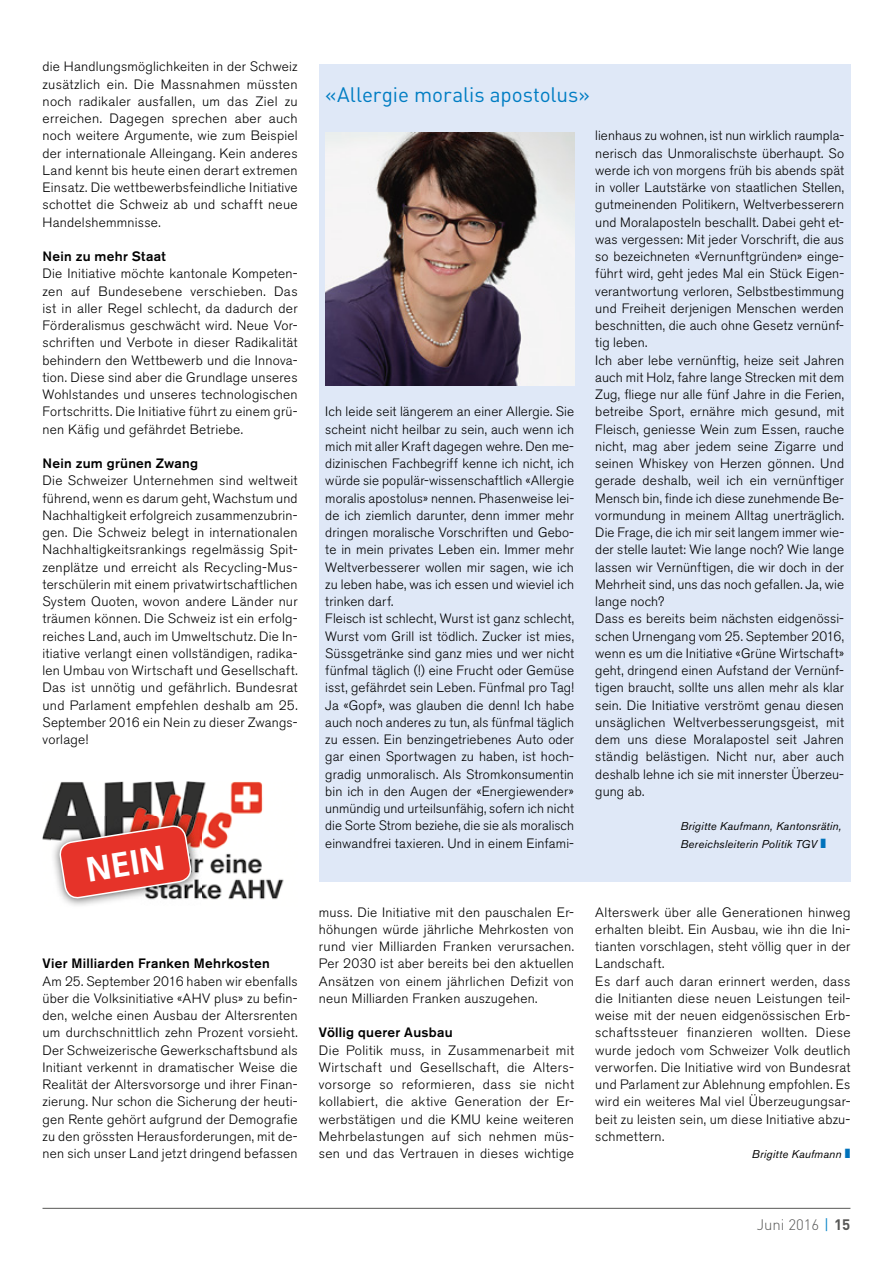
<style>
.page{position:relative;width:893px;height:1263px;background:#fff}
.page>*{position:absolute;margin:0;border:0;box-sizing:border-box;transform-origin:0 0}
.t1{font:700 34.8px "Frutiger";color:#fff}
.t2{font:20.7px "DIN";letter-spacing:-.005em;color:#007dc3}
.t3{font:300 15px "DIN";color:#575756}
.t4{font:300 13.5px/17.2px "Akzidenz Grotesk BQ";letter-spacing:.01em;color:#000;text-align:justify}
.t5{font:500 13.5px "Akzidenz Grotesk BQ";letter-spacing:.02em;color:#000}
.t6{font:italic 11.25px/17.2px "Akzidenz Grotesk BQ";letter-spacing:.015em;color:#000}
.s1{font-weight:400;color:#1189ca}
.s2{font-weight:700}
</style>
<div class="page">
<hr style="left:43px;top:1208px;width:807px;height:1px;background:#575756">
<div style="left:319px;top:64px;width:531px;height:817px;background:#dfe8f7"></div>
<img style="left:325px;top:133px;width:249px;height:253px">
<img style="left:43px;top:781px;width:241px;height:119px">
<img style="left:51px;top:817px;width:150px;height:83px">
<svg style="left:58px;top:824px;width:134px;height:82px;background:#d3635c"></svg>
<p class="t4" style="left:43px;top:58px;width:257px">die Handlungsmöglichkeiten in der Schweiz zusätzlich ein. Die Massnahmen müssten noch radikaler ausfallen, um das Ziel zu erreichen. Dagegen sprechen aber auch noch weitere Argumente, wie zum Beispiel der internationale Alleingang. Kein anderes Land kennt bis heute einen derart extremen Einsatz. Die wettbewerbsfeindliche Initiative schottet die Schweiz ab und schafft neue Handelshemmnisse.</p>
<p class="t5" style="left:43px;top:248px;width:125px">Nein zu mehr Staat</p>
<p class="t4" style="left:43px;top:265px;width:257px">Die Initiative möchte kantonale Kompeten&shy;zen auf Bundesebene verschieben. Das ist in aller Regel schlecht, da dadurch der Förderalismus geschwächt wird. Neue Vor&shy;schriften und Verbote in dieser Radikalität behindern den Wettbewerb und die Innova&shy;tion. Diese sind aber die Grundlage unseres Wohlstandes und unseres technologischen Fortschritts. Die Initiative führt zu einem grü&shy;nen Käfig und gefährdet Betriebe.</p>
<p class="t5" style="left:43px;top:455px;width:157px">Nein zum grünen Zwang</p>
<p class="t4" style="left:43px;top:472px;width:257px">Die Schweizer Unternehmen sind weltweit führend, wenn es darum geht, Wachstum und Nachhaltigkeit erfolgreich zusammenzubrin&shy;gen. Die Schweiz belegt in internationalen Nachhaltigkeitsrankings regelmässig Spit&shy;zenplätze und erreicht als Recycling-Mus&shy;terschülerin mit einem privatwirtschaftlichen System Quoten, wovon andere Länder nur träumen können. Die Schweiz ist ein erfolg&shy;reiches Land, auch im Umweltschutz. Die In&shy;itiative verlangt einen vollständigen, radika&shy;len Umbau von Wirtschaft und Gesellschaft.<br>Das ist unnötig und gefährlich. Bundesrat und Parlament empfehlen deshalb am 25.<br>September 2016 ein Nein zu dieser Zwangs&shy;vorlage!</p>
<h1 class="t1" style="left:83px;top:849px;width:81px;rotate:-9deg">NEIN</h1>
<p class="t5" style="left:43px;top:955px;width:229px">Vier Milliarden Franken Mehrkosten</p>
<p class="t4" style="left:43px;top:973px;width:257px">Am 25. September 2016 haben wir ebenfalls über die Volksinitiative «AHV plus» zu befin&shy;den, welche einen Ausbau der Altersrenten um durchschnittlich zehn Prozent vorsieht.<br>Der Schweizerische Gewerkschaftsbund als Initiant verkennt in dramatischer Weise die Realität der Altersvorsorge und ihrer Finan&shy;zierung. Nur schon die Sicherung der heuti&shy;gen Rente gehört aufgrund der Demografie zu den grössten Herausforderungen, mit de&shy;nen sich unser Land jetzt dringend befassen</p>
<h2 class="t2" style="left:325px;top:82px;width:266px">«Allergie moralis apostolus»</h2>
<p class="t4" style="left:325px;top:403px;width:250px;text-align:left">Ich leide seit längerem an einer Allergie. Sie scheint nicht heilbar zu sein, auch wenn ich mich mit aller Kraft dagegen wehre. Den me&shy;dizinischen Fachbegriff kenne ich nicht, ich würde sie populär-wissenschaftlich «Allergie moralis apostolus» nennen. Phasenweise lei&shy;de ich ziemlich darunter, denn immer mehr dringen moralische Vorschriften und Gebo&shy;te in mein privates Leben ein. Immer mehr Weltverbesserer wollen mir sagen, wie ich zu leben habe, was ich essen und wieviel ich trinken darf.<br>Fleisch ist schlecht, Wurst ist ganz schlecht, Wurst vom Grill ist tödlich. Zucker ist mies, Süssgetränke sind ganz mies und wer nicht fünfmal täglich (!) eine Frucht oder Gemüse isst, gefährdet sein Leben. Fünfmal pro Tag!<br>Ja «Gopf», was glauben die denn! Ich habe auch noch anderes zu tun, als fünfmal täglich zu essen. Ein benzingetriebenes Auto oder gar einen Sportwagen zu haben, ist hoch&shy;gradig unmoralisch. Als Stromkonsumentin bin ich in den Augen der «Energiewender» unmündig und urteilsunfähig, sofern ich nicht die Sorte Strom beziehe, die sie als moralisch einwandfrei taxieren. Und in einem Einfami-</p>
<p class="t4" style="left:595px;top:127px;width:250px;text-align:left">lienhaus zu wohnen, ist nun wirklich raumpla&shy;nerisch das Unmoralischste überhaupt. So werde ich von morgens früh bis abends spät in voller Lautstärke von staatlichen Stellen, gutmeinenden Politikern, Weltverbesserern und Moralaposteln beschallt. Dabei geht et&shy;was vergessen: Mit jeder Vorschrift, die aus so bezeichneten «Vernunftgründen» einge&shy;führt wird, geht jedes Mal ein Stück Eigen&shy;verantwortung verloren, Selbstbestimmung und Freiheit derjenigen Menschen werden beschnitten, die auch ohne Gesetz vernünf&shy;tig leben.<br>Ich aber lebe vernünftig, heize seit Jahren auch mit Holz, fahre lange Strecken mit dem Zug, fliege nur alle fünf Jahre in die Ferien, betreibe Sport, ernähre mich gesund, mit Fleisch, geniesse Wein zum Essen, rauche nicht, mag aber jedem seine Zigarre und seinen Whiskey von Herzen gönnen. Und gerade deshalb, weil ich ein vernünftiger Mensch bin, finde ich diese zunehmende Be&shy;vormundung in meinem Alltag unerträglich.<br>Die Frage, die ich mir seit langem immer wie&shy;der stelle lautet: Wie lange noch? Wie lange lassen wir Vernünftigen, die wir doch in der Mehrheit sind, uns das noch gefallen. Ja, wie lange noch?<br>Dass es bereits beim nächsten eidgenössi&shy;schen Urnengang vom 25. September 2016, wenn es um die Initiative «Grüne Wirtschaft» geht, dringend einen Aufstand der Vernünf&shy;tigen braucht, sollte uns allen mehr als klar sein. Die Initiative verströmt genau diesen unsäglichen Weltverbesserungsgeist, mit dem uns diese Moralapostel seit Jahren ständig belästigen. Nicht nur, aber auch deshalb lehne ich sie mit innerster Überzeu&shy;gung ab.</p>
<p class="t6" style="left:680px;top:818px;width:163px">Brigitte Kaufmann, Kantonsrätin,<br>Bereichsleiterin Politik TGV</p>
<p class="t4" style="left:319px;top:904px;width:257px">muss. Die Initiative mit den pauschalen Er&shy;höhungen würde jährliche Mehrkosten von rund vier Milliarden Franken verursachen.<br>Per 2030 ist aber bereits bei den aktuellen Ansätzen von einem jährlichen Defizit von neun Milliarden Franken auszugehen.</p>
<p class="t5" style="left:319px;top:1024px;width:135px">Völlig querer Ausbau</p>
<p class="t4" style="left:319px;top:1042px;width:257px">Die Politik muss, in Zusammenarbeit mit Wirtschaft und Gesellschaft, die Alters&shy;vorsorge so reformieren, dass sie nicht kollabiert, die aktive Generation der Er&shy;werbstätigen und die KMU keine weiteren Mehrbelastungen auf sich nehmen müs&shy;sen und das Vertrauen in dieses wichtige</p>
<p class="t4" style="left:595px;top:904px;width:257px;text-align:left">Alterswerk über alle Generationen hinweg erhalten bleibt. Ein Ausbau, wie ihn die Ini&shy;tianten vorschlagen, steht völlig quer in der Landschaft.<br>Es darf auch daran erinnert werden, dass die Initianten diese neuen Leistungen teil&shy;weise mit der neuen eidgenössischen Erb&shy;schaftssteuer finanzieren wollten. Diese wurde jedoch vom Schweizer Volk deutlich verworfen. Die Initiative wird von Bundesrat und Parlament zur Ablehnung empfohlen. Es wird ein weiteres Mal viel Überzeugungsar&shy;beit zu leisten sein, um diese Initiative abzu&shy;schmettern.</p>
<p class="t6" style="left:752px;top:1146px;width:91px">Brigitte Kaufmann</p>
<p class="t3" style="left:757px;top:1215px;width:95px">Juni 2016 <span class="s1">|</span> <span class="s2">15</span></p>
</div>
